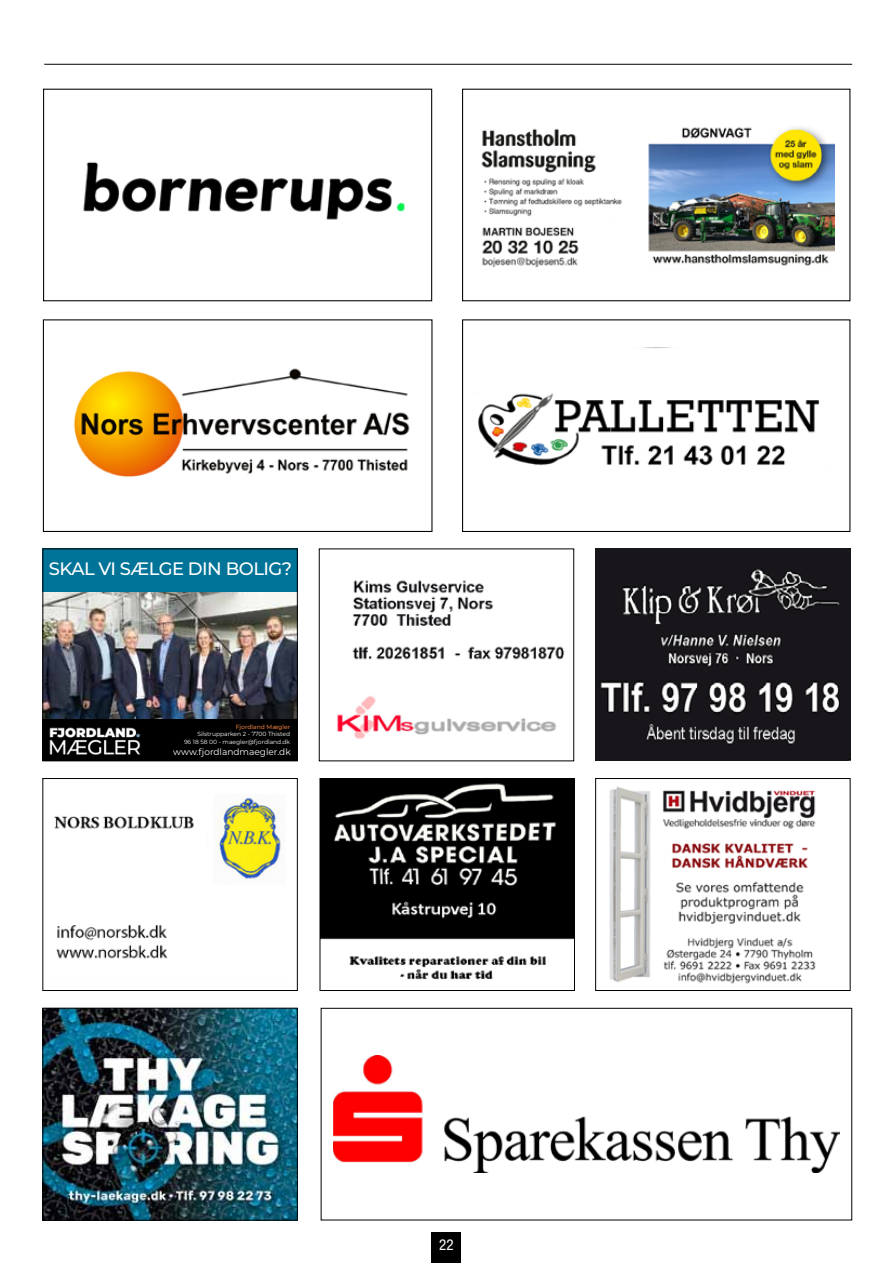
<style>
.page{position:relative;width:893px;height:1263px;background:#fff}
.page>*{position:absolute;margin:0;border:0;box-sizing:border-box;transform-origin:0 0}
.t1{font:500 18px "Montserrat";letter-spacing:-.03em;color:#fff}
.t2{font:condensed 15px "Helvetica Neue LT Std";color:#fff}
.t3{font:9px "Montserrat";color:#fff}
.t4{font:6px/7.2px "Montserrat";color:#fff;text-align:right}
.t5{font:500 6px "Montserrat";color:#df783e}
</style>
<div class="page">
<div style="left:432px;top:1232px;width:29px;height:31px;background:#000"></div>
<hr style="left:44px;top:64px;width:808px;height:1px;background:#000">
<img style="left:45px;top:1010px;width:251px;height:208px">
<div style="left:43px;top:1008px;width:255px;height:212px;border:1px solid #000"></div>
<img style="left:333px;top:1055px;width:507px;height:117px">
<div style="left:321px;top:1008px;width:531px;height:212px;border:1px solid #000"></div>
<img style="left:609px;top:786px;width:207px;height:198px">
<div style="left:595px;top:778px;width:255px;height:213px;border:1px solid #000"></div>
<img style="left:54px;top:797px;width:227px;height:162px">
<div style="left:43px;top:778px;width:255px;height:213px;border:1px solid #000"></div>
<img style="left:322px;top:780px;width:251px;height:200px">
<div style="left:320px;top:778px;width:255px;height:213px;border:1px solid #000"></div>
<img style="left:337px;top:580px;width:228px;height:159px">
<img style="left:596px;top:549px;width:254px;height:212px">
<div style="left:43px;top:718px;width:255px;height:43px;background:#000"></div>
<img style="left:49px;top:727px;width:92px;height:28px">
<img style="left:45px;top:592px;width:251px;height:127px">
<div style="left:43px;top:549px;width:255px;height:43px;background:#007398"></div>
<div style="left:43px;top:549px;width:255px;height:212px;border:1px solid #000"></div>
<img style="left:73px;top:368px;width:337px;height:109px">
<div style="left:43px;top:319px;width:389px;height:213px;border:1px solid #000"></div>
<div style="left:462px;top:319px;width:388px;height:213px;border:1px solid #000"></div>
<img style="left:83px;top:162px;width:322px;height:58px">
<div style="left:43px;top:89px;width:389px;height:212px;border:1px solid #000"></div>
<img style="left:481px;top:127px;width:354px;height:141px">
<div style="left:462px;top:89px;width:388px;height:212px;border:1px solid #000"></div>
<img style="left:478px;top:347px;width:342px;height:119px">
<h1 class="t1" style="left:49px;top:556px;width:245px">SKAL VI SÆLGE DIN BOLIG?</h1>
<p class="t5" style="left:236px;top:723px;width:56px">Fjordland Mægler</p>
<p class="t4" style="left:184px;top:730px;width:108px">Silstrupparken 2 - 7700 Thisted<br>96 18 58 00 - maegler@fjordland.dk</p>
<h3 class="t3" style="left:173px;top:745px;width:119px">www.fjordlandmaegler.dk</h3>
<h2 class="t2" style="left:439px;top:1236px;width:16px">22</h2>
</div>
